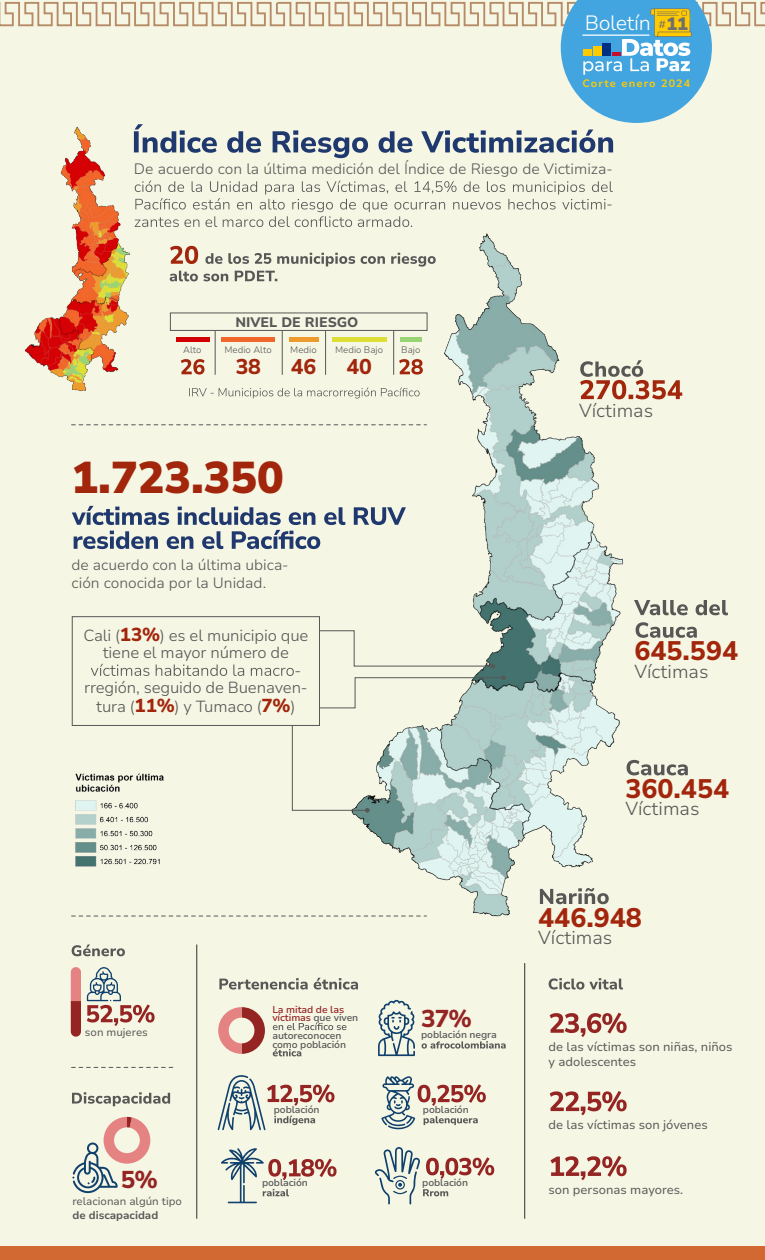
<style>
.page{position:relative;width:765px;height:1260px;background:#fff}
.page>*{position:absolute;margin:0;border:0;box-sizing:border-box;transform-origin:0 0}
.t1{font:900 44.38px "Nunito Sans 10 pt";color:#a2260b}
.t2{font:800 26.75px "Nunito Sans 10 pt";color:#a2260b}
.t3{font:800 24.25px "Nunito Sans 10 pt";color:#952523}
.t4{font:800 21.25px "Nunito Sans 10 pt";color:#a2260b}
.t5{font:300 20.62px "Nunito Sans 10 pt";letter-spacing:-.02em;color:#fff}
.t6{font:300 18.75px "Nunito Sans 10 pt";color:#575756}
.t7{font:900 18px "Nunito Sans 10 pt";color:#706f6f}
.t8{font:300 16px "Nunito Sans 10 pt";letter-spacing:-.01em;color:#575756}
.t9{font:300 15px/17.5px "Nunito Sans 10 pt";color:#575756}
.t10{font:800 13.75px "Nunito Sans 10 pt";color:#575756}
.t11{font:12.5px/15px "Nunito Sans 10 pt";color:#575756}
.t12{font:11px "Nunito Sans 10 pt";color:#575756}
.t13{font:700 11px "Nunito Sans 10 pt";color:#575756}
.t14{font:700 10.75px "Nunito Sans 10 pt";letter-spacing:.11em;color:#ffcb00}
.t15{font:600 10px/8.8px "Nunito Sans 10 pt";letter-spacing:-.01em;color:#575756}
.t16{font:600 10px/8.8px "Nunito Sans 10 pt";letter-spacing:-.01em;color:#952523}
.t17{font:300 9.25px "Nunito Sans 10 pt";color:#575756}
.s1{font-weight:500;font-size:10.38px}
.s2{font-weight:800;font-size:18.75px;color:#a2260b}
.s3{color:#575756}
</style>
<div class="page">
<div style="left:0;top:0;width:765px;height:1257px;background:#f6f6e5"></div>
<div style="left:0;top:1246px;width:765px;height:14px;background:#d36932"></div>
<svg style="left:138px;top:181px;width:475px;height:46px"></svg>
<svg style="left:0;top:0;width:765px;height:158px"></svg>
<svg style="left:170px;top:246px;width:152px;height:35px"></svg>
<hr style="left:176px;top:338px;width:33px;height:4px;background:#d40103">
<svg style="left:181px;top:359px;width:24px;height:16px"></svg>
<hr style="left:215px;top:331px;width:1px;height:44px;background:#575756">
<hr style="left:222px;top:338px;width:53px;height:4px;background:#f0672a">
<hr style="left:282px;top:331px;width:1px;height:44px;background:#575756">
<hr style="left:289px;top:338px;width:29px;height:4px;background:#ed9a2e">
<div style="left:170px;top:313px;width:257px;height:18px;border:1px solid #575756"></div>
<svg style="left:91px;top:664px;width:203px;height:12px"></svg>
<svg style="left:629px;top:760px;width:59px;height:15px"></svg>
<svg style="left:634px;top:600px;width:94px;height:15px"></svg>
<svg style="left:636px;top:622px;width:61px;height:16px"></svg>
<img style="left:75px;top:773px;width:89px;height:94px">
<img style="left:322px;top:219px;width:307px;height:698px">
<img style="left:17px;top:122px;width:121px;height:270px">
<svg style="left:320px;top:630px;width:175px;height:38px"></svg>
<svg style="left:320px;top:675px;width:186px;height:34px"></svg>
<svg style="left:292px;top:725px;width:78px;height:88px"></svg>
<div style="left:72px;top:616px;width:248px;height:110px;border:1px solid #575756"></div>
<svg style="left:189px;top:387px;width:231px;height:12px"></svg>
<svg style="left:72px;top:506px;width:334px;height:43px"></svg>
<svg style="left:87px;top:967px;width:68px;height:59px"></svg>
<svg style="left:71px;top:967px;width:10px;height:70px"></svg>
<svg style="left:378px;top:1000px;width:37px;height:56px"></svg>
<svg style="left:422px;top:1041px;width:84px;height:8px"></svg>
<svg style="left:273px;top:1022px;width:73px;height:8px"></svg>
<svg style="left:273px;top:1049px;width:28px;height:7px"></svg>
<svg style="left:218px;top:1075px;width:117px;height:55px"></svg>
<svg style="left:381px;top:1076px;width:105px;height:53px"></svg>
<svg style="left:221px;top:1148px;width:116px;height:55px"></svg>
<svg style="left:375px;top:1147px;width:119px;height:58px"></svg>
<svg style="left:218px;top:1007px;width:47px;height:47px"></svg>
<div style="left:229px;top:1018px;width:25px;height:25px;background:#f6f6e5;border-radius:50%"></div>
<svg style="left:72px;top:1117px;width:78px;height:76px"></svg>
<svg style="left:580px;top:360px;width:102px;height:39px"></svg>
<svg style="left:72px;top:424px;width:354px;height:1px"></svg>
<svg style="left:72px;top:916px;width:354px;height:1px"></svg>
<svg style="left:72px;top:1067px;width:102px;height:1px"></svg>
<svg style="left:72px;top:944px;width:53px;height:12px"></svg>
<svg style="left:219px;top:978px;width:139px;height:12px"></svg>
<svg style="left:549px;top:978px;width:74px;height:12px"></svg>
<svg style="left:72px;top:1092px;width:98px;height:14px"></svg>
<hr style="left:196px;top:945px;width:1px;height:274px;background:#575756">
<hr style="left:524px;top:963px;width:1px;height:256px;background:#575756">
<svg style="left:550px;top:1013px;width:77px;height:24px"></svg>
<svg style="left:550px;top:1091px;width:77px;height:24px"></svg>
<svg style="left:550px;top:1156px;width:77px;height:24px"></svg>
<h3 class="t5" style="left:585px;top:9px;width:67px">Boletín</h3>
<p class="t7" style="left:659px;top:11px;width:30px"><span class="s1">#</span>11</p>
<p class="t14" style="left:583px;top:76px;width:109px">Corte enero 2024</p>
<p class="t9" style="left:134px;top:160px;width:481px">De acuerdo con la última medición del Índice de Riesgo de Victimiza-</p>
<p class="t9" style="left:607px;top:195px;width:8px">-</p>
<p class="t10" style="left:235px;top:312px;width:125px">NIVEL DE RIESGO</p>
<p class="t17" style="left:183px;top:343px;width:20px">Alto</p>
<p class="t17" style="left:224px;top:343px;width:49px">Medio Alto</p>
<h3 class="t4" style="left:236px;top:352px;width:27px">38</h3>
<p class="t17" style="left:290px;top:343px;width:28px">Medio</p>
<h3 class="t4" style="left:291px;top:352px;width:27px">46</h3>
<p class="t17" style="left:335px;top:343px;width:50px">Medio Bajo</p>
<h3 class="t4" style="left:347px;top:352px;width:27px">40</h3>
<p class="t17" style="left:401px;top:343px;width:21px">Bajo</p>
<h1 class="t1" style="left:72px;top:446px;width:214px">1.723.350</h1>
<p class="t9" style="left:72px;top:556px;width:219px">de acuerdo con la última ubica&shy;ción conocida por la Unidad.</p>
<p class="t8" style="left:83px;top:624px;width:227px">Cali (<span class="s2">13%</span>) es el municipio que</p>
<p class="t8" style="left:103px;top:642px;width:188px">tiene el mayor número de</p>
<p class="t8" style="left:295px;top:659px;width:8px">-</p>
<p class="t8" style="left:84px;top:677px;width:225px">rregión, seguido de Buenaven-</p>
<p class="t8" style="left:96px;top:695px;width:201px">tura (<span class="s2">11%</span>) y Tumaco (<span class="s2">7%</span>)</p>
<p class="t12" style="left:85px;top:1024px;width:64px">son mujeres</p>
<p class="t16" style="left:272px;top:1004px;width:87px">La mitad de las víctimas <span class="s3">que viven</span></p>
<p class="t15" style="left:272px;top:1031px;width:75px">autoreconocen como población</p>
<h3 class="t3" style="left:421px;top:1002px;width:52px">37%</h3>
<p class="t15" style="left:421px;top:1030px;width:77px">población negra</p>
<h3 class="t3" style="left:121px;top:1162px;width:39px">5%</h3>
<p class="t12" style="left:72px;top:1194px;width:111px">relacionan algún tipo</p>
<p class="t13" style="left:72px;top:1207px;width:87px">de discapacidad</p>
<p class="t15" style="left:274px;top:1105px;width:47px">población</p>
<p class="t15" style="left:423px;top:1105px;width:47px">población</p>
<p class="t15" style="left:262px;top:1178px;width:47px">población</p>
<p class="t15" style="left:422px;top:1178px;width:47px">población</p>
<p class="t6" style="left:579px;top:397px;width:76px">Víctimas</p>
<h2 class="t2" style="left:634px;top:632px;width:105px">645.594</h2>
<p class="t6" style="left:634px;top:658px;width:76px">Víctimas</p>
<h2 class="t2" style="left:625px;top:769px;width:105px">360.454</h2>
<p class="t6" style="left:625px;top:796px;width:76px">Víctimas</p>
<h2 class="t2" style="left:538px;top:898px;width:105px">446.948</h2>
<p class="t6" style="left:538px;top:924px;width:76px">Víctimas</p>
<p class="t11" style="left:549px;top:1038px;width:185px">de las víctimas son niñas, niños y adolescentes</p>
<p class="t11" style="left:549px;top:1117px;width:161px">de las víctimas son jóvenes</p>
<p class="t11" style="left:549px;top:1182px;width:136px">son personas mayores.</p>
</div>
